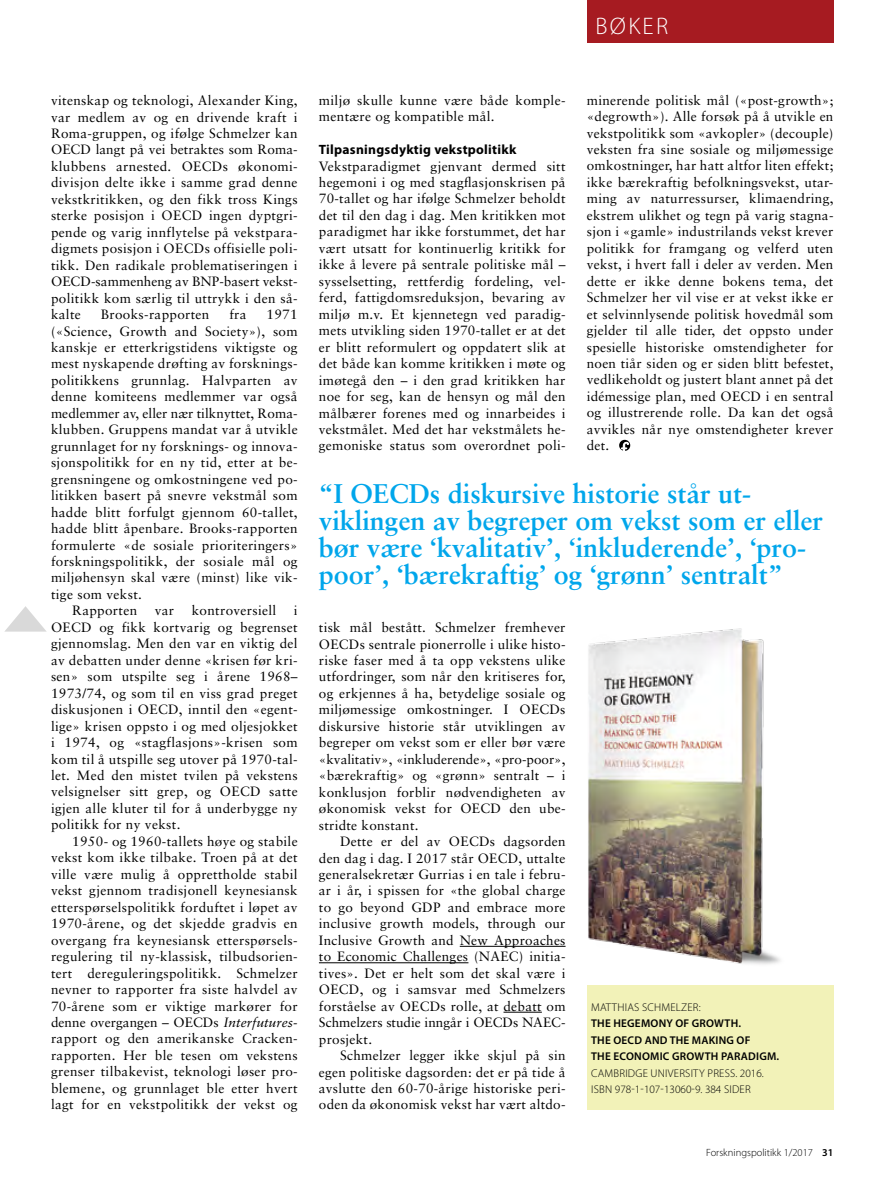
<style>
.page{position:relative;width:893px;height:1191px;background:#fff}
.page>*{position:absolute;margin:0;border:0;box-sizing:border-box;transform-origin:0 0}
.t1{font:700 27px/27px "Sabon";color:#00a6eb}
.t2{font:300 24px "Myriad Pro";letter-spacing:.095em;color:#fff}
.t3{font:13.5px/16.5px "Sabon";letter-spacing:.025em;color:#000;text-align:justify}
.t4{font:13.5px "Sabon";letter-spacing:.005em;color:#000}
.t5{font:700 13.5px "Myriad Pro";letter-spacing:.02em;color:#000}
.t6{font:300 11.25px/16.5px "Myriad Pro";letter-spacing:.02em;color:#000}
.t7{font:600 11.25px/16.5px "Myriad Pro";letter-spacing:.02em;color:#000}
.t8{font:300 10.5px "Myriad Pro";color:#000}
.s1{font-style:italic}
.s2{font-weight:600}
</style>
<div class="page">
<img style="left:588px;top:628px;width:192px;height:337px">
<hr style="left:460px;top:946px;width:106px;height:1px;background:#000">
<hr style="left:319px;top:962px;width:149px;height:1px;background:#000">
<hr style="left:503px;top:1011px;width:39px;height:1px;background:#000">
<div style="left:587px;top:985px;width:246px;height:125px;background:#f2f2b8"></div>
<svg style="left:619px;top:440px;width:11px;height:11px"></svg>
<div style="left:587px;top:0;width:246px;height:43px;background:#a61b21"></div>
<svg style="left:5px;top:606px;width:41px;height:25px"></svg>
<h2 class="t2" style="left:596px;top:13px;width:74px">BØKER</h2>
<p class="t3" style="left:51px;top:92px;width:248px">vitenskap og teknologi, Alexander King, var medlem av og en drivende kraft i Roma-gruppen, og ifølge Schmelzer kan OECD langt på vei betraktes som Roma&shy;klubbens arnested. OECDs økonomi&shy;divisjon delte ikke i samme grad denne vekstkritikken, og den fikk tross Kings sterke posisjon i OECD ingen dyptgri&shy;pende og varig innflytelse på vekstpara&shy;digmets posisjon i OECDs offisielle poli&shy;tikk. Den radikale problematiseringen i OECD-sammenheng av BNP-basert vekst&shy;politikk kom særlig til uttrykk i den så&shy;kalte</p>
<p class="t3" style="left:101px;top:306px;width:110px">Brooks-rapporten</p>
<p class="t3" style="left:229px;top:306px;width:19px">fra</p>
<p class="t3" style="left:267px;top:306px;width:33px">1971</p>
<p class="t3" style="left:51px;top:322px;width:248px">(«Science, Growth and Society»), som</p>
<p class="t3" style="left:51px;top:339px;width:248px">kanskje er etterkrigstidens viktigste og</p>
<p class="t3" style="left:51px;top:355px;width:248px">mest nyskapende drøfting av forsknings-</p>
<p class="t3" style="left:51px;top:372px;width:248px">politikkens grunnlag. Halvparten av</p>
<p class="t3" style="left:51px;top:388px;width:248px">denne komiteens medlemmer var også</p>
<p class="t4" style="left:51px;top:405px;width:248px">medlemmer av, eller nær tilknyttet, Roma-</p>
<p class="t3" style="left:51px;top:421px;width:248px">klubben. Gruppens mandat var å utvikle</p>
<p class="t3" style="left:51px;top:438px;width:248px">grunnlaget for ny forsknings- og innova-</p>
<p class="t3" style="left:51px;top:454px;width:248px">sjonspolitikk for en ny tid, etter at be-</p>
<p class="t3" style="left:51px;top:470px;width:248px">grensningene og omkostningene ved po-</p>
<p class="t3" style="left:51px;top:487px;width:248px">litikken basert på snevre vekstmål som</p>
<p class="t3" style="left:51px;top:503px;width:248px">hadde blitt forfulgt gjennom 60-tallet,</p>
<p class="t3" style="left:51px;top:520px;width:248px">hadde blitt åpenbare. Brooks-rapporten</p>
<p class="t3" style="left:51px;top:536px;width:248px">formulerte «de sosiale prioriteringers»</p>
<p class="t3" style="left:51px;top:553px;width:248px">forskningspolitikk, der sosiale mål og</p>
<p class="t3" style="left:51px;top:569px;width:248px">miljøhensyn skal være (minst) like vik-</p>
<p class="t3" style="left:51px;top:586px;width:92px">tige som vekst.</p>
<p class="t3" style="left:72px;top:602px;width:66px">Rapporten</p>
<p class="t3" style="left:155px;top:602px;width:21px">var</p>
<p class="t3" style="left:192px;top:602px;width:86px">kontroversiell</p>
<p class="t3" style="left:51px;top:602px;width:248px;text-indent:243px">i OECD og fikk kortvarig og begrenset gjennomslag. Men den var en viktig del av debatten under denne «krisen før kri&shy;sen» som utspilte seg i årene 1968– 1973/74, og som til en viss grad preget diskusjonen i OECD, inntil den «egent&shy;lige» krisen oppsto i og med oljesjokket i 1974, og «stagflasjons»-krisen som kom til å utspille seg utover på 1970-tal&shy;let. Med den mistet tvilen på vekstens velsignelser sitt grep, og OECD satte igjen alle kluter til for å underbygge ny politikk for ny vekst.</p>
<p class="t3" style="left:51px;top:832px;width:248px;text-indent:21px">1950- og 1960-tallets høye og stabile vekst kom ikke tilbake. Troen på at det ville være mulig å opprettholde stabil vekst gjennom tradisjonell keynesiansk etterspørselspolitikk forduftet i løpet av 1970-årene, og det skjedde gradvis en overgang fra keynesiansk etterspørsels&shy;regulering til ny-klassisk, tilbudsorien&shy;tert dereguleringspolitikk. Schmelzer nevner to rapporter fra siste halvdel av 70-årene som er viktige markører for denne overgangen – OECDs <span class="s1">Interfutures&shy;</span>rapport og den amerikanske Cracken&shy;rapporten. Her ble tesen om vekstens grenser tilbakevist, teknologi løser pro&shy;blemene, og grunnlaget ble etter hvert lagt for en vekstpolitikk der vekst og</p>
<p class="t3" style="left:319px;top:92px;width:248px">miljø skulle kunne være både komple&shy;mentære og kompatible mål.</p>
<p class="t5" style="left:319px;top:142px;width:199px">Tilpasningsdyktig vekstpolitikk</p>
<p class="t3" style="left:319px;top:157px;width:248px">Vekstparadigmet gjenvant dermed sitt hegemoni i og med stagflasjonskrisen på 70-tallet og har ifølge Schmelzer beholdt det til den dag i dag. Men kritikken mot paradigmet har ikke forstummet, det har vært utsatt for kontinuerlig kritikk for ikke å levere på sentrale politiske mål – sysselsetting, rettferdig fordeling, vel&shy;ferd, fattigdomsreduksjon, bevaring av miljø m.v. Et kjennetegn ved paradig&shy;mets utvikling siden 1970-tallet er at det er blitt reformulert og oppdatert slik at det både kan komme kritikken i møte og imøtegå den – i den grad kritikken har noe for seg, kan de hensyn og mål den målbærer forenes med og innarbeides i vekstmålet. Med det har vekstmålets he&shy;gemoniske status som overordnet poli-</p>
<p class="t3" style="left:587px;top:91px;width:248px">minerende politisk mål («post-growth»; «degrowth»). Alle forsøk på å utvikle en vekstpolitikk som «avkopler» (decouple) veksten fra sine sosiale og miljømessige omkostninger, har hatt altfor liten effekt; ikke bærekraftig befolkningsvekst, utar&shy;ming av naturressurser, klimaendring, ekstrem ulikhet og tegn på varig stagna&shy;sjon i «gamle» industrilands vekst krever politikk for framgang og velferd uten vekst, i hvert fall i deler av verden. Men dette er ikke denne bokens tema, det Schmelzer her vil vise er at vekst ikke er et selvinnlysende politisk hovedmål som gjelder til alle tider, det oppsto under spesielle historiske omstendigheter for noen tiår siden og er siden blitt befestet, vedlikeholdt og justert blant annet på det idémessige plan, med OECD i en sentral og illustrerende rolle. Da kan det også avvikles når nye omstendigheter krever det.</p>
<h1 class="t1" style="left:319px;top:480px;width:506px">“I OECDs diskursive historie står ut&shy;viklingen av begreper om vekst som er eller bør være ‘kvalitativ’, ‘inkluderende’, ‘pro&shy;poor’, ‘bærekraftig’ og ‘grønn’ sentralt”</h1>
<p class="t3" style="left:319px;top:619px;width:248px">tisk mål bestått. Schmelzer fremhever OECDs sentrale pionerrolle i ulike histo&shy;riske faser med å ta opp vekstens ulike utfordringer, som når den kritiseres for, og erkjennes å ha, betydelige sosiale og miljømessige omkostninger. I OECDs diskursive historie står utviklingen av begreper om vekst som er eller bør være «kvalitativ», «inkluderende», «pro-poor», «bærekraftig» og «grønn» sentralt – i konklusjon forblir nødvendigheten av økonomisk vekst for OECD den ube&shy;stridte konstant.</p>
<p class="t3" style="left:319px;top:833px;width:248px;text-indent:21px">Dette er del av OECDs dagsorden den dag i dag. I 2017 står OECD, uttalte generalsekretær Gurrias i en tale i febru&shy;ar i år, i spissen for «the global charge to go beyond GDP and embrace more inclusive growth models, through our Inclusive Growth and New Approaches to Economic Challenges (NAEC) initia&shy;tives». Det er helt som det skal være i OECD, og i samsvar med Schmelzers forståelse av OECDs rolle, at debatt om Schmelzers studie inngår i OECDs NAEC&shy;prosjekt.</p>
<p class="t3" style="left:319px;top:1047px;width:248px;text-indent:21px">Schmelzer legger ikke skjul på sin egen politiske dagsorden: det er på tide å avslutte den 60-70-årige historiske peri&shy;oden da økonomisk vekst har vært altdo-</p>
<p class="t6" style="left:591px;top:999px;width:111px">MATTHIAS SCHMELZER:</p>
<p class="t7" style="left:591px;top:1015px;width:189px">THE HEGEMONY OF GROWTH.<br>THE OECD AND THE MAKING OF<br>THE ECONOMIC GROWTH PARADIGM.</p>
<p class="t6" style="left:591px;top:1064px;width:174px">CAMBRIDGE UNIVERSITY PRESS. 2016.<br>ISBN 978-1-107-13060-9. 384 SIDER</p>
<p class="t8" style="left:706px;top:1147px;width:129px">Forskningspolitikk 1/2017 <span class="s2">31</span></p>
</div>
